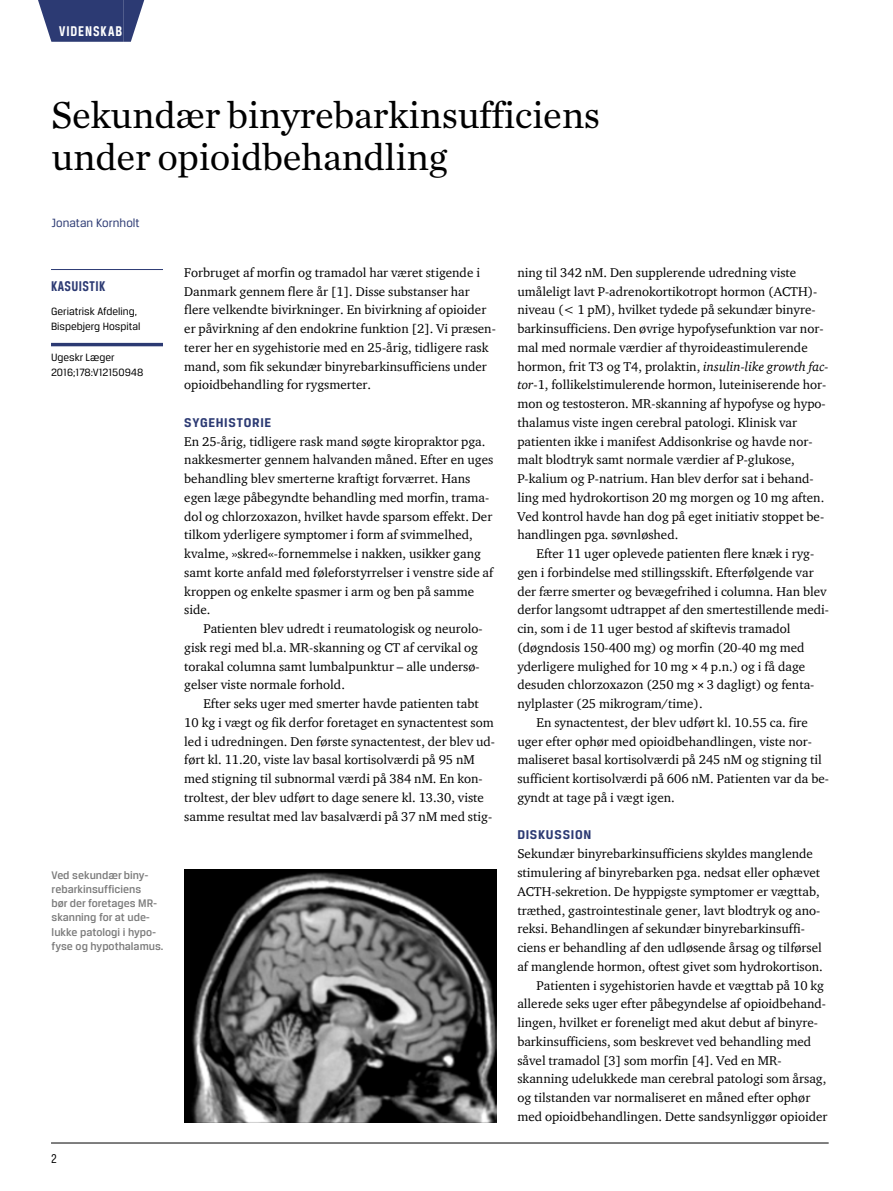
<style>
.page{position:relative;width:893px;height:1191px;background:#fff}
.page>*{position:absolute;margin:0;border:0;box-sizing:border-box;transform-origin:0 0}
.t1{font:39px/42px "Chronicle Text G1";letter-spacing:-.01em;color:#000}
.t2{font:700 15px "Breuer Condensed";letter-spacing:.065em;color:#fff}
.t3{font:700 15px "Breuer Condensed";letter-spacing:.03em;color:#2c3a73}
.t4{font:700 13.5px "Breuer Text";letter-spacing:.05em;color:#2c3a73}
.t5{font:13.5px "Breuer Condensed";color:#000}
.t6{font:13.05px/18.8px "ITC Charter Com";color:#000}
.t7{font:12.75px "Breuer Text";color:#2c3a73}
.t8{font:500 11.7px/14.2px "Breuer Text";color:#7c7c7c}
.t9{font:11.25px/15px "Breuer Text";color:#000}
.s1{font-style:italic}
.s2{font-family:"Calibri"}
</style>
<div class="page">
<hr style="left:51px;top:1142px;width:778px;height:1px;background:#000">
<div style="left:59px;top:0;width:64px;height:42px;background:#2c3a73"></div>
<svg style="left:38px;top:0;width:21px;height:42px"></svg>
<svg style="left:123px;top:0;width:21px;height:42px"></svg>
<hr style="left:51px;top:269px;width:112px;height:1px;background:#2c3a73">
<hr style="left:51px;top:343px;width:112px;height:3px;background:#2c3a73">
<img style="left:184px;top:869px;width:312px;height:254px">
<p class="t2" style="left:59px;top:23px;width:65px">VIDENSKAB</p>
<h1 class="t1" style="left:52px;top:92px;width:550px">Sekundær binyrebarkinsufficiens under opioidbehandling</h1>
<p class="t7" style="left:52px;top:215px;width:90px">Jonatan Kornholt</p>
<p class="t3" style="left:51px;top:278px;width:56px">KASUISTIK</p>
<p class="t9" style="left:51px;top:304px;width:91px">Geriatrisk Afdeling,<br>Bispebjerg Hospital</p>
<p class="t9" style="left:51px;top:350px;width:94px">Ugeskr Læger<br>2016;178:V12150948</p>
<p class="t8" style="left:52px;top:867px;width:113px">Ved sekundær biny&shy;rebarkinsufficiens<br>bør der foretages MR&shy;skanning for at ude&shy;lukke patologi i hypo&shy;fyse og hypothalamus.</p>
<p class="t6" style="left:184px;top:263px;width:313px">Forbruget af morfin og tramadol har været stigende i Danmark gennem flere år [1]. Disse substanser har flere velkendte bivirkninger. En bivirkning af opioider er påvirkning af den endokrine funktion [2]. Vi præsen&shy;terer her en sygehistorie med en 25-årig, tidligere rask mand, som fik sekundær binyrebarkinsufficiens under opioidbehandling for rygsmerter.</p>
<p class="t4" style="left:184px;top:415px;width:89px">SYGEHISTORIE</p>
<p class="t6" style="left:184px;top:431px;width:311px">En 25-årig, tidligere rask mand søgte kiropraktor pga. nakkesmerter gennem halvanden måned. Efter en uges behandling blev smerterne kraftigt forværret. Hans egen læge påbegyndte behandling med morfin, trama&shy;dol og chlorzoxazon, hvilket havde sparsom effekt. Der tilkom yderligere symptomer i form af svimmelhed, kvalme, »skred«-fornemmelse i nakken, usikker gang samt korte anfald med føleforstyrrelser i venstre side af kroppen og enkelte spasmer i arm og ben på samme side.</p>
<p class="t6" style="left:184px;top:619px;width:300px;text-indent:19px">Patienten blev udredt i reumatologisk og neurolo&shy;gisk regi med bl.a. MR-skanning og CT af cervikal og torakal columna samt lumbalpunktur – alle undersø&shy;gelser viste normale forhold.</p>
<p class="t6" style="left:184px;top:694px;width:312px;text-indent:19px">Efter seks uger med smerter havde patienten tabt 10 kg i vægt og fik derfor foretaget en synactentest som led i udredningen. Den første synactentest, der blev ud&shy;ført kl. 11.20, viste lav basal kortisolværdi på 95 nM med stigning til subnormal værdi på 384 nM. En kon&shy;troltest, der blev udført to dage senere kl. 13.30, viste samme resultat med lav basalværdi på 37 nM med stig-</p>
<p class="t5" style="left:51px;top:1150px;width:7px">2</p>
<p class="t6" style="left:517px;top:263px;width:313px">ning til 342 nM. Den supplerende udredning viste umåleligt lavt P-adrenokortikotropt hormon (ACTH)- niveau (&lt; 1 pM), hvilket tydede på sekundær binyre&shy;barkinsufficiens. Den øvrige hypofysefunktion var nor&shy;mal med normale værdier af thyroideastimulerende hormon, frit T3 og T4, prolaktin, <span class="s1">insulin-like growth fac&shy;tor</span>-1, follikelstimulerende hormon, luteiniserende hor&shy;mon og testosteron. MR-skanning af hypofyse og hypo&shy;thalamus viste ingen cerebral patologi. Klinisk var patienten ikke i manifest Addisonkrise og havde nor&shy;malt blodtryk samt normale værdier af P-glukose, P-kalium og P-natrium. Han blev derfor sat i behand&shy;ling med hydrokortison 20 mg morgen og 10 mg aften.<br>Ved kontrol havde han dog på eget initiativ stoppet be&shy;handlingen pga. søvnløshed.</p>
<p class="t6" style="left:536px;top:544px;width:279px">Efter 11 uger oplevede patienten flere knæk i ryg-</p>
<p class="t6" style="left:517px;top:563px;width:298px">gen i forbindelse med stillingsskift. Efterfølgende var</p>
<p class="t6" style="left:517px;top:581px;width:311px">der færre smerter og bevægefrihed i columna. Han blev</p>
<p class="t6" style="left:517px;top:600px;width:313px">derfor langsomt udtrappet af den smertestillende medi-</p>
<p class="t6" style="left:517px;top:619px;width:275px">cin, som i de 11 uger bestod af skiftevis tramadol</p>
<p class="t6" style="left:517px;top:638px;width:289px">(døgndosis 150-400 mg) og morfin (20-40 mg med</p>
<p class="t6" style="left:517px;top:656px;width:289px">yderligere mulighed for 10 mg <span class="s2">×</span> 4 p.n.) og i få dage</p>
<p class="t6" style="left:517px;top:675px;width:299px">desuden chlorzoxazon (250 mg <span class="s2">×</span> 3 dagligt) og fenta-</p>
<p class="t6" style="left:517px;top:694px;width:187px">nylplaster (25 mikrogram/time).</p>
<p class="t6" style="left:536px;top:713px;width:273px">En synactentest, der blev udført kl. 10.55 ca. fire</p>
<p class="t6" style="left:517px;top:731px;width:296px">uger efter ophør med opioidbehandlingen, viste nor-</p>
<p class="t6" style="left:517px;top:750px;width:306px">maliseret basal kortisolværdi på 245 nM og stigning til</p>
<p class="t6" style="left:517px;top:769px;width:313px">sufficient kortisolværdi på 606 nM. Patienten var da be-</p>
<p class="t6" style="left:517px;top:788px;width:159px">gyndt at tage på i vægt igen.</p>
<p class="t4" style="left:517px;top:827px;width:75px">DISKUSSION</p>
<p class="t6" style="left:517px;top:844px;width:297px">Sekundær binyrebarkinsufficiens skyldes manglende</p>
<p class="t6" style="left:517px;top:863px;width:304px">stimulering af binyrebarken pga. nedsat eller ophævet</p>
<p class="t6" style="left:517px;top:881px;width:304px">ACTH-sekretion. De hyppigste symptomer er vægttab,</p>
<p class="t6" style="left:517px;top:900px;width:303px">træthed, gastrointestinale gener, lavt blodtryk og ano-</p>
<p class="t6" style="left:517px;top:919px;width:289px">reksi. Behandlingen af sekundær binyrebarkinsuffi-</p>
<p class="t6" style="left:517px;top:938px;width:306px">ciens er behandling af den udløsende årsag og tilførsel</p>
<p class="t6" style="left:517px;top:956px;width:307px">af manglende hormon, oftest givet som hydrokortison.</p>
<p class="t6" style="left:536px;top:975px;width:289px">Patienten i sygehistorien havde et vægttab på 10 kg</p>
<p class="t6" style="left:517px;top:994px;width:310px">allerede seks uger efter påbegyndelse af opioidbehand-</p>
<p class="t6" style="left:517px;top:1013px;width:302px">lingen, hvilket er foreneligt med akut debut af binyre-</p>
<p class="t6" style="left:517px;top:1031px;width:295px">barkinsufficiens, som beskrevet ved behandling med</p>
<p class="t6" style="left:517px;top:1050px;width:266px">såvel tramadol [3] som morfin [4]. Ved en MR-</p>
<p class="t6" style="left:517px;top:1069px;width:311px">skanning udelukkede man cerebral patologi som årsag,</p>
<p class="t6" style="left:517px;top:1088px;width:294px">og tilstanden var normaliseret en måned efter ophør</p>
<p class="t6" style="left:517px;top:1106px;width:312px">med opioidbehandlingen. Dette sandsynliggør opioider</p>
</div>
